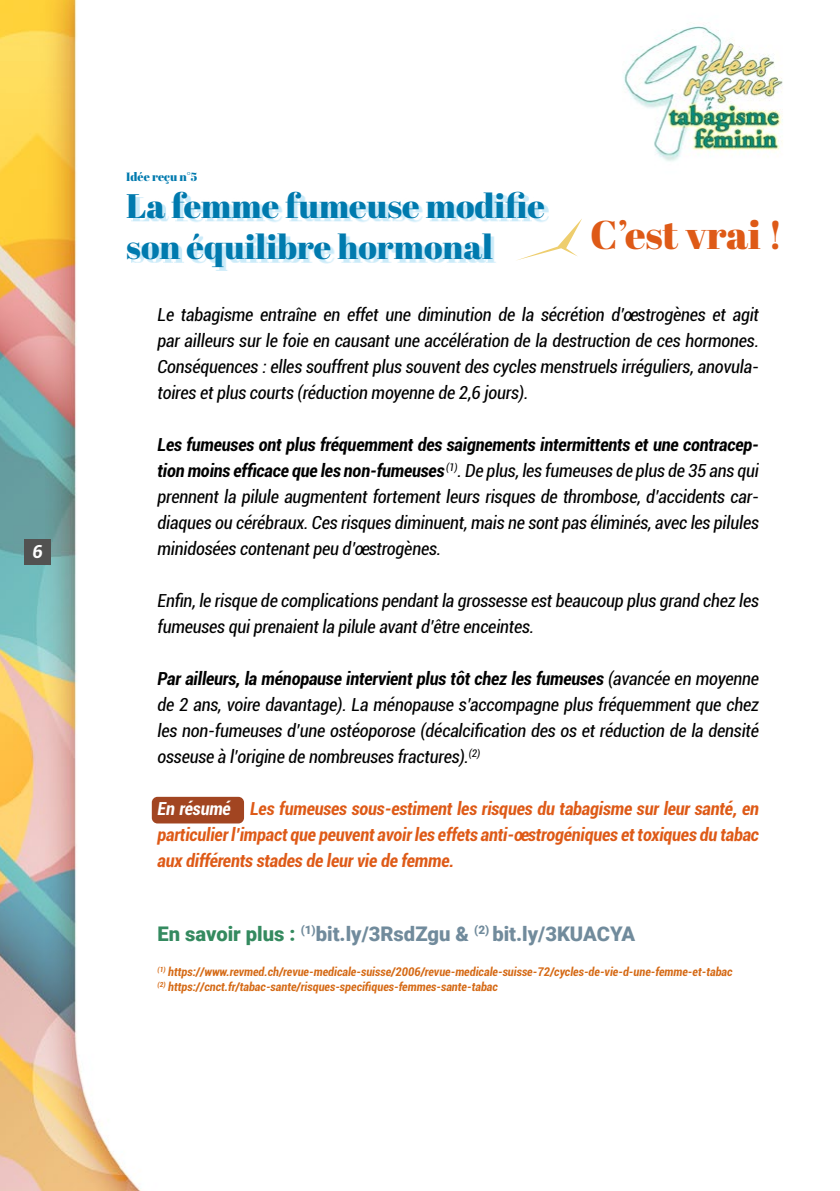
<style>
.page{position:relative;width:840px;height:1191px;background:#fff}
.page>*{position:absolute;margin:0;border:0;box-sizing:border-box;transform-origin:0 0}
.t1{font:40px "Abril Fatface";letter-spacing:-.01em;color:#de5a17}
.t2{font:34px/40.8px "Abril Fatface";color:#007aae}
.t3{font:900 20.2px "Roboto";color:#718b9c}
.t4{font:italic condensed 18px/26px "Roboto";letter-spacing:-.01em;color:#000;text-align:justify}
.t5{font:italic 700 condensed 18px/26px "Roboto";letter-spacing:-.01em;color:#de5a17;text-align:justify}
.t6{font:italic 700 18px "Roboto";color:#fff}
.t7{font:italic 700 condensed 12px/14.4px "Roboto";color:#d56a16}
.t8{font:12px "Abril Fatface";color:#007aae}
.s1{font-weight:700}
.s2{color:#fff}
.s3{color:#348a5f}
</style>
<div class="page">
<img style="left:0;top:0;width:783px;height:1191px">
<div style="left:131px;top:196px;width:417px;height:75px;background:#009fe3;opacity:.21"></div>
<div style="left:152px;top:797px;width:92px;height:26px;background:#a24521;border-radius:6px"></div>
<svg style="left:515px;top:218px;width:67px;height:43px"></svg>
<div style="left:24px;top:539px;width:27px;height:25px;background:#525251"></div>
<p class="t6" style="left:32px;top:539px;width:12px">6</p>
<p class="t8" style="left:126px;top:168px;width:72px">Idée reçu n°5</p>
<h2 class="t2" style="left:126px;top:185px;width:420px">La femme fumeuse modifie son équilibre hormonal</h2>
<h1 class="t1" style="left:590px;top:207px;width:194px">C’est vrai !</h1>
<p class="t4" style="left:157px;top:301px;width:602px">Le tabagisme entraîne en effet une diminution de la sécrétion d’œstrogènes et agit par ailleurs sur le foie en causant une accélération de la destruction de ces hormones.<br>Conséquences : elles souffrent plus souvent des cycles menstruels irréguliers, anovula&shy;toires et plus courts (réduction moyenne de 2,6 jours).</p>
<p class="t4" style="left:157px;top:431px;width:602px"><span class="s1">Les fumeuses ont plus fréquemment des saignements intermittents et une contracep&shy;tion moins efficace que les non-fumeuses</span> <sup>(1)</sup>. De plus, les fumeuses de plus de 35 ans qui prennent la pilule augmentent fortement leurs risques de thrombose, d’accidents car&shy;diaques ou cérébraux. Ces risques diminuent, mais ne sont pas éliminés, avec les pilules minidosées contenant peu d’œstrogènes.</p>
<p class="t4" style="left:157px;top:587px;width:602px">Enfin, le risque de complications pendant la grossesse est beaucoup plus grand chez les fumeuses qui prenaient la pilule avant d’être enceintes.</p>
<p class="t4" style="left:157px;top:665px;width:602px"><span class="s1">Par ailleurs, la ménopause intervient plus tôt chez les fumeuses</span> (avancée en moyenne de 2 ans, voire davantage). La ménopause s’accompagne plus fréquemment que chez les non-fumeuses d’une ostéoporose (décalcification des os et réduction de la densité osseuse à l’origine de nombreuses fractures).<sup>(2)</sup></p>
<p class="t5" style="left:157px;top:795px;width:602px"><span class="s2">En résumé</span> Les fumeuses sous-estiment les risques du tabagisme sur leur santé, en particulier l’impact que peuvent avoir les effets anti-œstrogéniques et toxiques du tabac aux différents stades de leur vie de femme.</p>
<p class="t3" style="left:157px;top:919px;width:479px"><span class="s3">En savoir plus :</span> <sup>(1)</sup>bit.ly/3RsdZgu &amp; <sup>(2)</sup> bit.ly/3KUACYA</p>
<p class="t7" style="left:157px;top:964px;width:576px"><sup>(1)</sup> https://www.revmed.ch/revue-medicale-suisse/2006/revue-medicale-suisse-72/cycles-de-vie-d-une-femme-et-tabac <sup>(2)</sup> https://cnct.fr/tabac-sante/risques-specifiques-femmes-sante-tabac</p>
</div>
